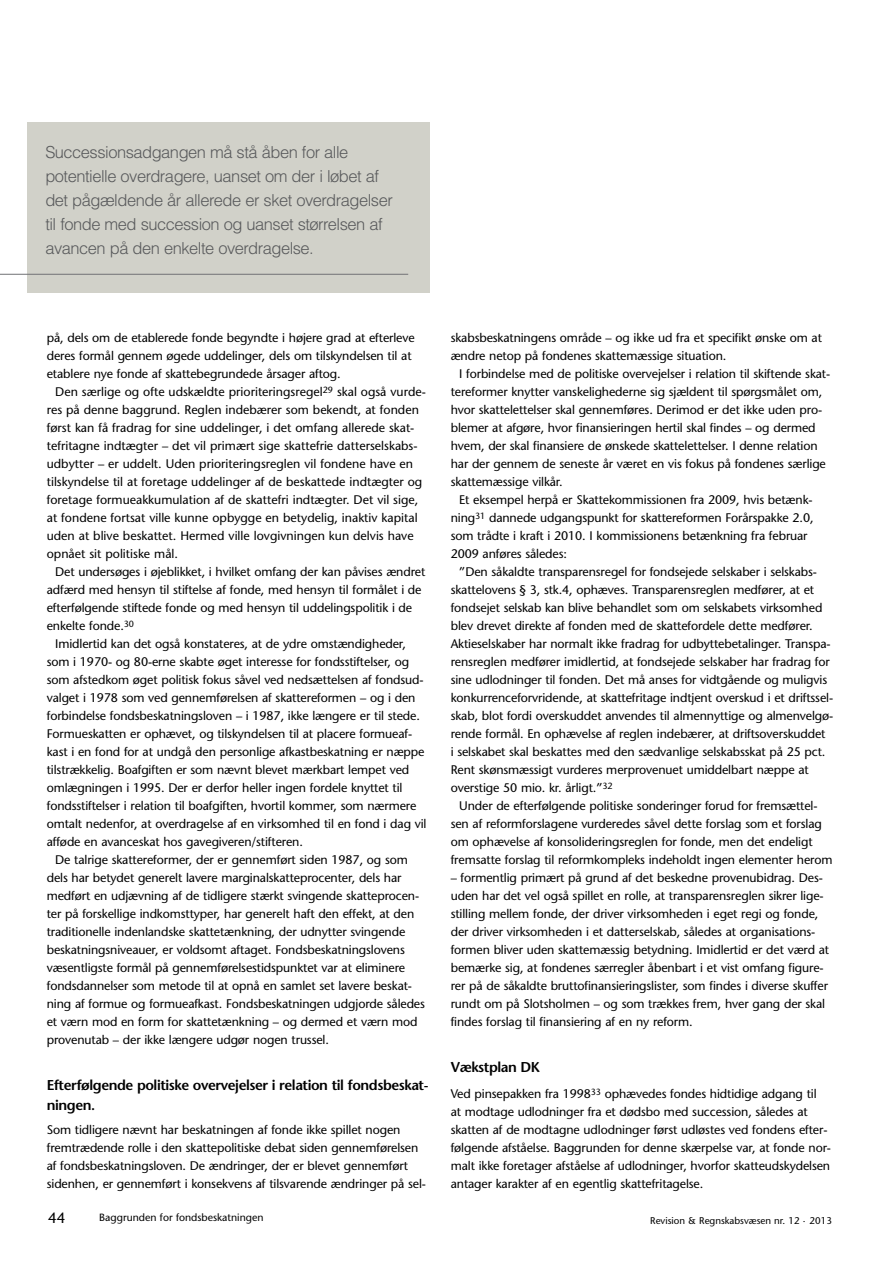
<style>
.page{position:relative;width:893px;height:1263px;background:#fff}
.page>*{position:absolute;margin:0;border:0;box-sizing:border-box;transform-origin:0 0}
.t1{font:300 16.5px/24px "Helvetica";letter-spacing:-.03em;color:#58595b}
.t2{font:15px "Stone Sans";color:#000}
.t3{font:600 14.25px/19.5px "Stone Sans";letter-spacing:-.03em;color:#000}
.t4{font:12.45px/18px "Stone Sans";letter-spacing:-.01em;color:#000}
.t5{font:10.5px "Stone Sans";color:#000}
.t6{font:9.75px "Stone Sans";color:#000}
</style>
<div class="page">
<div style="left:27px;top:122px;width:402px;height:171px;background:#d1d1c9"></div>
<hr style="left:0;top:274px;width:408px;height:1px;background:#717275">
<h1 class="t1" style="left:45px;top:140px;width:349px">Successionsadgangen må stå åben for alle potentielle overdragere, uanset om der i løbet af det pågældende år allerede er sket overdragelser til fonde med succession og uanset størrelsen af avancen på den enkelte overdragelse.</h1>
<p class="t4" style="left:47px;top:329px;width:369px">på, dels om de etablerede fonde begyndte i højere grad at efterleve deres formål gennem øgede uddelinger, dels om tilskyndelsen til at etablere nye fonde af skattebegrundede årsager aftog.</p>
<p class="t4" style="left:47px;top:383px;width:381px;text-indent:9px">Den særlige og ofte udskældte prioriteringsregel<sup>29</sup> skal også vurde&shy;res på denne baggrund. Reglen indebærer som bekendt, at fonden først kan få fradrag for sine uddelinger, i det omfang allerede skat&shy;tefritagne indtægter – det vil primært sige skattefrie datterselskabs&shy;udbytter – er uddelt. Uden prioriteringsreglen vil fondene have en tilskyndelse til at foretage uddelinger af de beskattede indtægter og foretage formueakkumulation af de skattefri indtægter. Det vil sige, at fondene fortsat ville kunne opbygge en betydelig, inaktiv kapital uden at blive beskattet. Hermed ville lovgivningen kun delvis have opnået sit politiske mål.</p>
<p class="t4" style="left:55px;top:563px;width:372px">Det undersøges i øjeblikket, i hvilket omfang der kan påvises ændret</p>
<p class="t4" style="left:47px;top:581px;width:376px">adfærd med hensyn til stiftelse af fonde, med hensyn til formålet i de</p>
<p class="t4" style="left:47px;top:599px;width:367px">efterfølgende stiftede fonde og med hensyn til uddelingspolitik i de</p>
<p class="t4" style="left:47px;top:617px;width:89px">enkelte fonde.<sup>30</sup></p>
<p class="t4" style="left:55px;top:635px;width:352px">Imidlertid kan det også konstateres, at de ydre omstændigheder,</p>
<p class="t4" style="left:47px;top:653px;width:364px">som i 1970- og 80-erne skabte øget interesse for fondsstiftelser, og</p>
<p class="t4" style="left:47px;top:671px;width:378px">som afstedkom øget politisk fokus såvel ved nedsættelsen af fondsud-</p>
<p class="t4" style="left:47px;top:689px;width:370px">valget i 1978 som ved gennemførelsen af skattereformen – og i den</p>
<p class="t4" style="left:47px;top:707px;width:375px">forbindelse fondsbeskatningsloven – i 1987, ikke længere er til stede.</p>
<p class="t4" style="left:47px;top:725px;width:367px">Formueskatten er ophævet, og tilskyndelsen til at placere formueaf-</p>
<p class="t4" style="left:47px;top:743px;width:379px">kast i en fond for at undgå den personlige afkastbeskatning er næppe</p>
<p class="t4" style="left:47px;top:761px;width:364px">tilstrækkelig. Boafgiften er som nævnt blevet mærkbart lempet ved</p>
<p class="t4" style="left:47px;top:779px;width:357px">omlægningen i 1995. Der er derfor heller ingen fordele knyttet til</p>
<p class="t4" style="left:47px;top:797px;width:371px">fondsstiftelser i relation til boafgiften, hvortil kommer, som nærmere</p>
<p class="t4" style="left:47px;top:815px;width:381px">omtalt nedenfor, at overdragelse af en virksomhed til en fond i dag vil</p>
<p class="t4" style="left:47px;top:833px;width:258px">afføde en avanceskat hos gavegiveren/stifteren.</p>
<p class="t4" style="left:55px;top:851px;width:354px">De talrige skattereformer, der er gennemført siden 1987, og som</p>
<p class="t4" style="left:47px;top:869px;width:356px">dels har betydet generelt lavere marginalskatteprocenter, dels har</p>
<p class="t4" style="left:47px;top:887px;width:374px">medført en udjævning af de tidligere stærkt svingende skatteprocen-</p>
<p class="t4" style="left:47px;top:905px;width:369px">ter på forskellige indkomsttyper, har generelt haft den effekt, at den</p>
<p class="t4" style="left:47px;top:923px;width:360px">traditionelle indenlandske skattetænkning, der udnytter svingende</p>
<p class="t4" style="left:47px;top:941px;width:360px">beskatningsniveauer, er voldsomt aftaget. Fondsbeskatningslovens</p>
<p class="t4" style="left:47px;top:959px;width:360px">væsentligste formål på gennemførelsestidspunktet var at eliminere</p>
<p class="t4" style="left:47px;top:977px;width:367px">fondsdannelser som metode til at opnå en samlet set lavere beskat-</p>
<p class="t4" style="left:47px;top:995px;width:380px">ning af formue og formueafkast. Fondsbeskatningen udgjorde således</p>
<p class="t4" style="left:47px;top:1013px;width:372px">et værn mod en form for skattetænkning – og dermed et værn mod</p>
<p class="t4" style="left:47px;top:1031px;width:284px">provenutab – der ikke længere udgør nogen trussel.</p>
<p class="t3" style="left:47px;top:1075px;width:383px">Efterfølgende politiske overvejelser i relation til fondsbeskat&shy;ningen.</p>
<p class="t4" style="left:47px;top:1121px;width:381px">Som tidligere nævnt har beskatningen af fonde ikke spillet nogen fremtrædende rolle i den skattepolitiske debat siden gennemførelsen af fondsbeskatningsloven. De ændringer, der er blevet gennemført sidenhen, er gennemført i konsekvens af tilsvarende ændringer på sel-</p>
<p class="t4" style="left:451px;top:329px;width:373px">skabsbeskatningens område – og ikke ud fra et specifikt ønske om at ændre netop på fondenes skattemæssige situation.</p>
<p class="t4" style="left:451px;top:365px;width:381px;text-indent:9px">I forbindelse med de politiske overvejelser i relation til skiftende skat&shy;tereformer knytter vanskelighederne sig sjældent til spørgsmålet om, hvor skattelettelser skal gennemføres. Derimod er det ikke uden pro&shy;blemer at afgøre, hvor finansieringen hertil skal findes – og dermed hvem, der skal finansiere de ønskede skattelettelser. I denne relation har der gennem de seneste år været en vis fokus på fondenes særlige skattemæssige vilkår.</p>
<p class="t4" style="left:451px;top:491px;width:364px;text-indent:9px">Et eksempel herpå er Skattekommissionen fra 2009, hvis betænk&shy;ning<sup>31</sup> dannede udgangspunkt for skattereformen Forårspakke 2.0, som trådte i kraft i 2010. I kommissionens betænkning fra februar 2009 anføres således:</p>
<p class="t4" style="left:451px;top:563px;width:384px;text-indent:9px">”Den såkaldte transparensregel for fondsejede selskaber i selskabs&shy;skattelovens § 3, stk.4, ophæves. Transparensreglen medfører, at et fondsejet selskab kan blive behandlet som om selskabets virksomhed blev drevet direkte af fonden med de skattefordele dette medfører.<br>Aktieselskaber har normalt ikke fradrag for udbyttebetalinger. Transpa&shy;rensreglen medfører imidlertid, at fondsejede selskaber har fradrag for sine udlodninger til fonden. Det må anses for vidtgående og muligvis konkurrenceforvridende, at skattefritage indtjent overskud i et driftssel&shy;skab, blot fordi overskuddet anvendes til almennyttige og almenvelgø&shy;rende formål. En ophævelse af reglen indebærer, at driftsoverskuddet<br>i selskabet skal beskattes med den sædvanlige selskabsskat på 25 pct.<br>Rent skønsmæssigt vurderes merprovenuet umiddelbart næppe at overstige 50 mio. kr. årligt.”<sup>32</sup></p>
<p class="t4" style="left:451px;top:797px;width:383px;text-indent:9px">Under de efterfølgende politiske sonderinger forud for fremsættel&shy;sen af reformforslagene vurderedes såvel dette forslag som et forslag om ophævelse af konsolideringsreglen for fonde, men det endeligt fremsatte forslag til reformkompleks indeholdt ingen elementer herom</p>
<p class="t4" style="left:451px;top:869px;width:380px">– formentlig primært på grund af det beskedne provenubidrag. Des&shy;uden har det vel også spillet en rolle, at transparensreglen sikrer lige&shy;stilling mellem fonde, der driver virksomheden i eget regi og fonde, der driver virksomheden i et datterselskab, således at organisations&shy;formen bliver uden skattemæssig betydning. Imidlertid er det værd at bemærke sig, at fondenes særregler åbenbart i et vist omfang figure&shy;rer på de såkaldte bruttofinansieringslister, som findes i diverse skuffer rundt om på Slotsholmen – og som trækkes frem, hver gang der skal findes forslag til finansiering af en ny reform.</p>
<p class="t3" style="left:451px;top:1057px;width:91px">Vækstplan DK</p>
<p class="t4" style="left:451px;top:1085px;width:382px">Ved pinsepakken fra 1998<sup>33</sup> ophævedes fondes hidtidige adgang til<br>at modtage udlodninger fra et dødsbo med succession, således at skatten af de modtagne udlodninger først udløstes ved fondens efter&shy;følgende afståelse. Baggrunden for denne skærpelse var, at fonde nor&shy;malt ikke foretager afståelse af udlodninger, hvorfor skatteudskydelsen antager karakter af en egentlig skattefritagelse.</p>
<p class="t2" style="left:48px;top:1209px;width:19px">44</p>
<p class="t5" style="left:99px;top:1211px;width:166px">Baggrunden for fondsbeskatningen</p>
<p class="t6" style="left:650px;top:1214px;width:183px">Revision &amp; Regnskabsvæsen nr. 12 · 2013</p>
</div>
